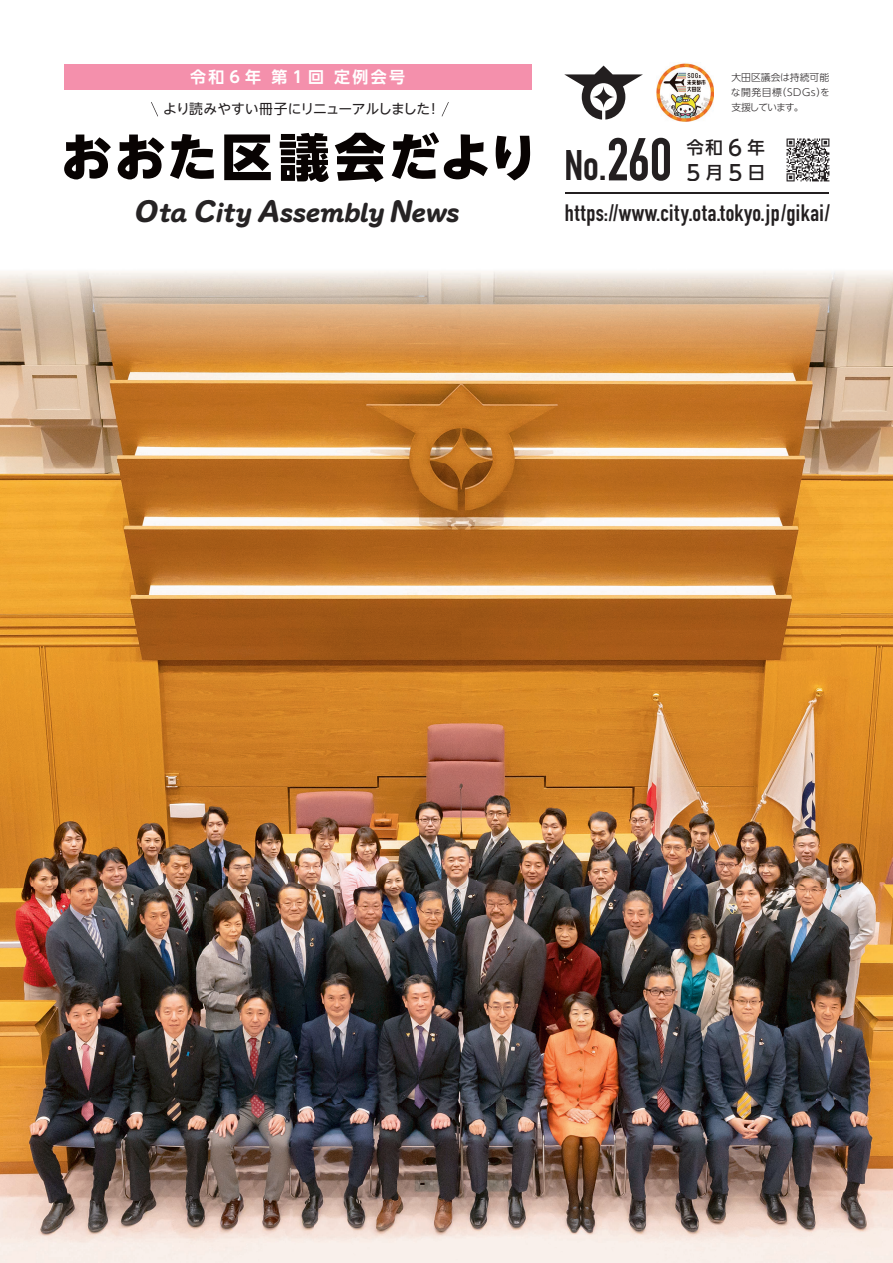
<style>
.page{position:relative;width:893px;height:1263px;background:#fff}
.page>*{position:absolute;margin:0;border:0;box-sizing:border-box;transform-origin:0 0}
.t1{font:700 59.4px "DIN Condensed";color:#231f20}
.t2{font:800 51px "UD Shin Go NT Pr 6 N";letter-spacing:.055em;color:#080302}
.t3{font:700 42.45px "DIN Condensed";color:#231f20}
.t4{font:italic 800 25.05px "UD Digi Kyo";letter-spacing:-.025em;color:#262324}
.t5{font:700 23.4px "DIN Condensed";letter-spacing:.02em;color:#231f20}
.t6{font:500 21.45px "UD Shin Go NT Pr 6 N";color:#231f20}
.t7{font:500 17.4px "UD Shin Go NT Pr 6 N";color:#231f20}
.t8{font:700 15.9px "UD Shin Go NT Pr 6 N De";letter-spacing:.15em;color:#fff}
.t9{font:13.8px "UD Shin Go NT Pr 6 N";letter-spacing:-.04em;color:#231f20}
.t10{font:300 9.9px/14.9px "UD Shin Go NT Pr 6 N";letter-spacing:.005em;color:#231f20;text-align:right}
.t11{font:300 9.9px/14.9px "UD Shin Go NT Pr 6 N";letter-spacing:-.05em;color:#231f20}
.s1{font-size:28.65px}
.s2{font-size:42.45px}
</style>
<div class="page">
<img style="left:787px;top:139px;width:42px;height:42px">
<hr style="left:565px;top:192px;width:264px;height:2px;background:#231f20">
<div style="left:64px;top:64px;width:467px;height:25px;background:#f490ac"></div>
<svg style="left:564px;top:66px;width:79px;height:54px"></svg>
<img style="left:656px;top:63px;width:57px;height:58px">
<img style="left:0;top:271px;width:893px;height:992px">
<svg style="left:151px;top:102px;width:7px;height:14px"></svg>
<svg style="left:442px;top:102px;width:7px;height:14px"></svg>
<p class="t8" style="left:190px;top:64px;width:72px">令和６年</p>
<p class="t8" style="left:271px;top:64px;width:54px">第１回</p>
<p class="t8" style="left:334px;top:64px;width:72px">定例会号</p>
<p class="t9" style="left:163px;top:98px;width:268px">より読みやすい冊子にリニューアルしました</p>
<p class="t9" style="left:427px;top:98px;width:15px">!</p>
<h2 class="t2" style="left:61px;top:115px;width:479px">おおた区議会だより</h2>
<p class="t4" style="left:135px;top:201px;width:326px"><span class="s1">O</span>ta <span class="s1">C</span>ity <span class="s1">A</span>ssembly <span class="s1">N</span>ews</p>
<h1 class="t1" style="left:599px;top:120px;width:75px"><span class="s2">.</span>260</h1>
<h3 class="t3" style="left:564px;top:137px;width:36px">No</h3>
<p class="t10" style="left:731px;top:70px;width:100px">大田区議会は持続可能（SDGs を）</p>
<p class="t11" style="left:731px;top:85px;width:74px">な開発目標<br>支援しています。</p>
<p class="t6" style="left:724px;top:130px;width:23px">６</p>
<p class="t7" style="left:747px;top:134px;width:19px">年</p>
<p class="t7" style="left:686px;top:134px;width:38px">令和</p>
<p class="t6" style="left:683px;top:155px;width:23px">５</p>
<p class="t7" style="left:706px;top:158px;width:19px">月</p>
<p class="t6" style="left:725px;top:155px;width:23px">５</p>
<p class="t7" style="left:748px;top:158px;width:19px">日</p>
<p class="t5" style="left:565px;top:197px;width:267px">https://www.city.ota.tokyo j p. /gikai/</p>
</div>
